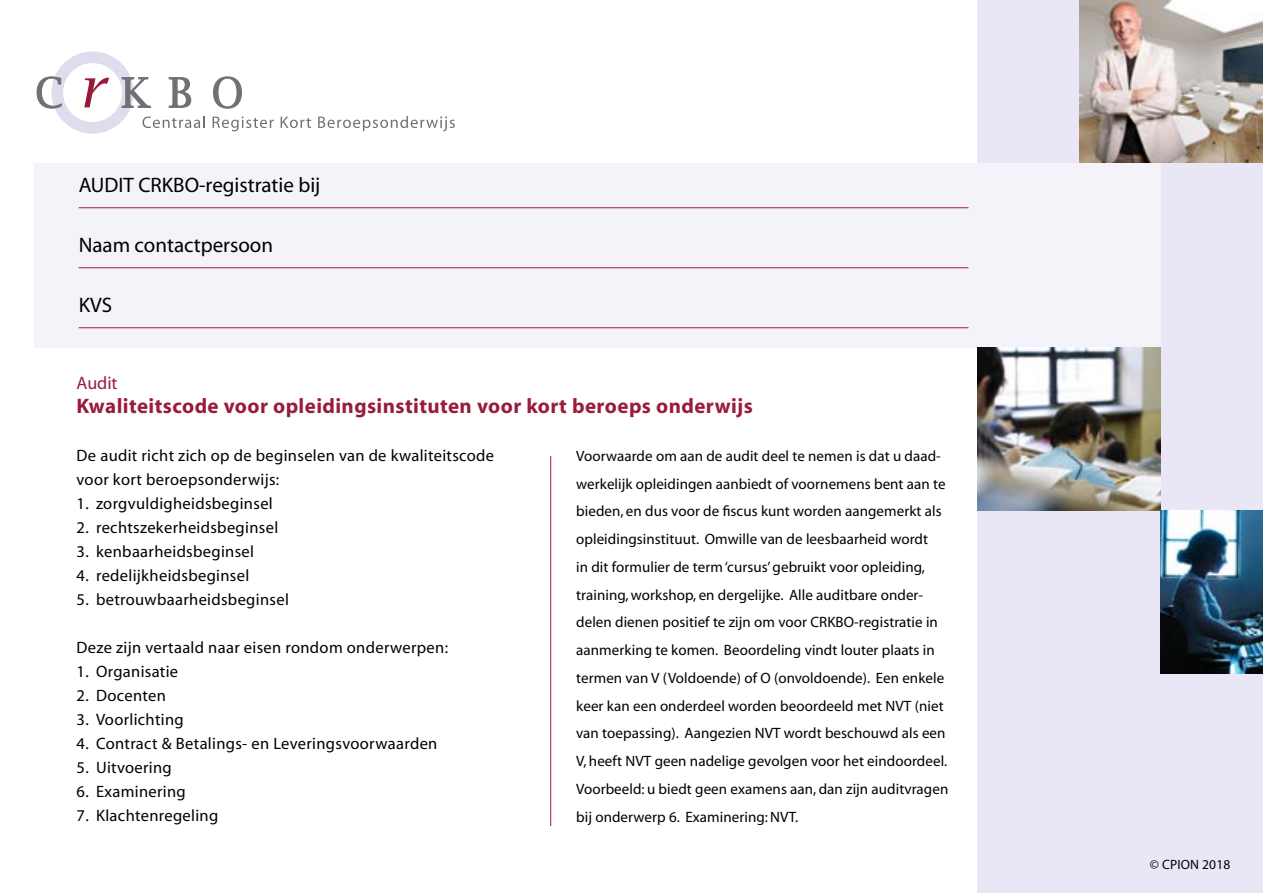
<style>
.page{position:relative;width:1263px;height:893px;background:#fff}
.page>*{position:absolute;margin:0;border:0;box-sizing:border-box;transform-origin:0 0}
.t1{font:700 21px "Myriad";letter-spacing:.02em;color:#991d3b}
.t2{font:21px "Myriad";color:#000}
.t3{font:18px "Myriad";color:#991d3b}
.t4{font:16.5px/24px "Myriad";letter-spacing:.02em;color:#000}
.t5{font:15px/27.8px "Myriad";letter-spacing:.005em;color:#000}
.t6{font:13.5px "Myriad";letter-spacing:.01em;color:#000}
</style>
<div class="page">
<div style="left:978px;top:0;width:285px;height:893px;background:#e9e7f5"></div>
<div style="left:34px;top:163px;width:1127px;height:185px;background:#f4f3fa"></div>
<div style="left:51px;top:51px;width:83px;height:83px;border:12px solid #e0dced;border-radius:50%"></div>
<svg style="left:36px;top:76px;width:26px;height:33px"></svg>
<svg style="left:84px;top:78px;width:25px;height:29px"></svg>
<svg style="left:121px;top:77px;width:30px;height:31px"></svg>
<svg style="left:168px;top:77px;width:24px;height:31px"></svg>
<svg style="left:213px;top:76px;width:29px;height:33px"></svg>
<svg style="left:143px;top:116px;width:62px;height:12px"></svg>
<svg style="left:213px;top:116px;width:61px;height:15px"></svg>
<svg style="left:281px;top:117px;width:30px;height:11px"></svg>
<svg style="left:318px;top:116px;width:137px;height:15px"></svg>
<img style="left:978px;top:348px;width:183px;height:163px">
<img style="left:1161px;top:511px;width:102px;height:163px">
<img style="left:1080px;top:0;width:183px;height:163px">
<hr style="left:550px;top:456px;width:1px;height:370px;background:#991d3b">
<hr style="left:79px;top:207px;width:889px;height:1px;background:#991d3b">
<hr style="left:79px;top:267px;width:889px;height:1px;background:#991d3b">
<hr style="left:79px;top:327px;width:889px;height:1px;background:#991d3b">
<h1 class="t2" style="left:79px;top:175px;width:243px">AUDIT CRKBO-registratie bij</h1>
<h1 class="t2" style="left:79px;top:235px;width:196px">Naam contactpersoon</h1>
<h1 class="t2" style="left:79px;top:295px;width:35px">KVS</h1>
<p class="t3" style="left:77px;top:374px;width:43px">Audit</p>
<h1 class="t1" style="left:77px;top:395px;width:678px">Kwaliteitscode voor opleidingsinstituten voor kort beroeps onderwijs</h1>
<p class="t4" style="left:77px;top:444px;width:419px">De audit richt zich op de beginselen van de kwaliteitscode voor kort beroepsonderwijs:</p>
<p class="t4" style="left:77px;top:492px;width:198px">1. zorgvuldigheidsbeginsel</p>
<p class="t4" style="left:77px;top:516px;width:203px">2. rechtszekerheidsbeginsel</p>
<p class="t4" style="left:77px;top:540px;width:179px">3. kenbaarheidsbeginsel</p>
<p class="t4" style="left:77px;top:564px;width:174px">4. redelijkheidsbeginsel</p>
<p class="t4" style="left:77px;top:588px;width:214px">5. betrouwbaarheidsbeginsel</p>
<p class="t4" style="left:77px;top:636px;width:373px">Deze zijn vertaald naar eisen rondom onderwerpen:</p>
<p class="t4" style="left:77px;top:660px;width:103px">1. Organisatie</p>
<p class="t4" style="left:77px;top:684px;width:91px">2. Docenten</p>
<p class="t4" style="left:77px;top:708px;width:109px">3. Voorlichting</p>
<p class="t4" style="left:77px;top:732px;width:362px">4. Contract &amp; Betalings- en Leveringsvoorwaarden</p>
<p class="t4" style="left:77px;top:756px;width:97px">5. Uitvoering</p>
<p class="t4" style="left:77px;top:780px;width:111px">6. Examinering</p>
<p class="t4" style="left:77px;top:804px;width:143px">7. Klachtenregeling</p>
<p class="t5" style="left:576px;top:443px;width:374px">Voorwaarde om aan de audit deel te nemen is dat u daad&shy;werkelijk opleidingen aanbiedt of voornemens bent aan te bieden, en dus voor de fiscus kunt worden aangemerkt als opleidingsinstituut. Omwille van de leesbaarheid wordt<br>in dit formulier de term ‘cursus’ gebruikt voor opleiding, training, workshop, en dergelijke. Alle auditbare onder&shy;delen dienen positief te zijn om voor CRKBO-registratie in aanmerking te komen. Beoordeling vindt louter plaats in termen van V (Voldoende) of O (onvoldoende). Een enkele keer kan een onderdeel worden beoordeeld met NVT (niet van toepassing). Aangezien NVT wordt beschouwd als een V, heeft NVT geen nadelige gevolgen voor het eindoordeel.<br>Voorbeeld: u biedt geen examens aan, dan zijn auditvragen bij onderwerp 6. Examinering: NVT.</p>
<p class="t6" style="left:1150px;top:858px;width:82px">© CPION 2018</p>
</div>
